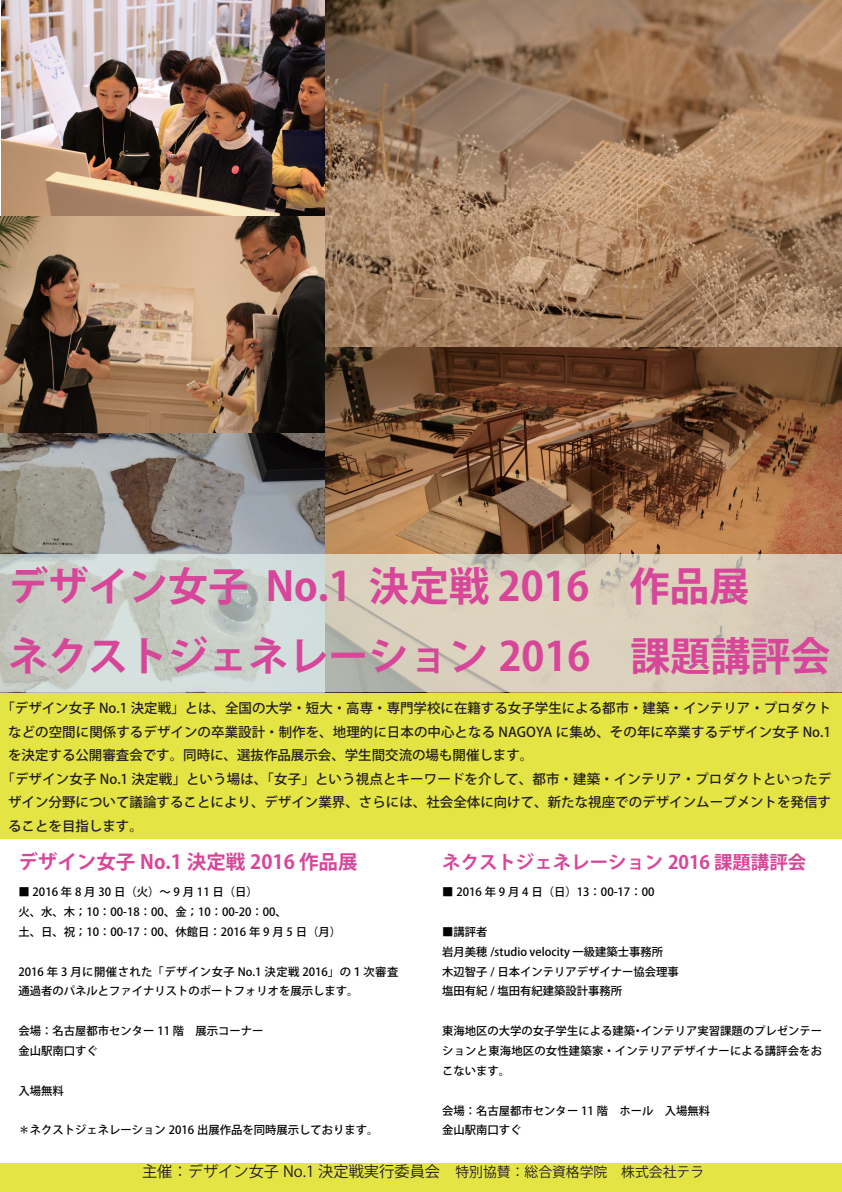
<style>
.page{position:relative;width:842px;height:1192px;background:#fff}
.page>*{position:absolute;margin:0;border:0;box-sizing:border-box;transform-origin:0 0}
.t1{font:700 40.05px/70px "Koz Go Pro";color:#d74699}
.t2{font:700 19.5px "Koz Go Pro";color:#d74699}
.t3{font:700 18.45px "Koz Go Pro";color:#d74699}
.t4{font:15.25px "Koz Go Pro";color:#231f20}
.t5{font:500 13.45px "Koz Go Pro";color:#231f20}
.t6{font:500 11.35px/19.9px "Koz Go Pro";color:#030304}
.s1{font-size:13.8px}
</style>
<div class="page">
<img style="left:0;top:0;width:325px;height:433px">
<img style="left:0;top:433px;width:325px;height:260px">
<img style="left:325px;top:0;width:517px;height:693px">
<svg style="left:0;top:554px;width:842px;height:138px;background:#d1cec0"></svg>
<div style="left:0;top:693px;width:842px;height:145px;background:#e4e445"></div>
<div style="left:0;top:1164px;width:842px;height:28px;background:#e4e445"></div>
<h1 class="t1" style="left:8px;top:554px;width:824px">デザイン女子 No.1 決定戦 2016　作品展<br>ネクストジェネレーション 2016　課題講評会</h1>
<p class="t5" style="left:1px;top:699px;width:831px">「デザイン女子 No.1 決定戦」とは、全国の大学・短大・高専・専門学校に在籍する女子学生による都市・建築・インテリア・プロダクト</p>
<p class="t5" style="left:8px;top:723px;width:824px">などの空間に関係するデザインの卒業設計・制作を、地理的に日本の中心となる NAGOYA に集め、その年に卒業するデザイン女子 No.1</p>
<p class="t5" style="left:8px;top:747px;width:527px">を決定する公開審査会です。同時に、選抜作品展示会、学生間交流の場も開催します。</p>
<p class="t5" style="left:1px;top:770px;width:831px">「デザイン女子 No.1 決定戦」という場は、「女子」という視点とキーワードを介して、都市・建築・インテリア・プロダクトといったデ</p>
<p class="t5" style="left:8px;top:794px;width:824px">ザイン分野について議論することにより、デザイン業界、さらには、社会全体に向けて、新たな視座でのデザインムーブメントを発信す</p>
<p class="t5" style="left:8px;top:817px;width:136px">ることを目指します。</p>
<h2 class="t2" style="left:18px;top:850px;width:341px">デザイン女子 No.1 決定戦 2016 作品展</h2>
<p class="t6" style="left:18px;top:883px;width:324px">■ 2016 年 8 月 30 日（火）〜 9 月 11 日（日(<br>火、水、木；10：00-18：00、金;10：00-20：00、<br>土、日、祝；10：00-17：00、休館日：2016 年 9 月 5 日（月(</p>
<p class="t6" style="left:18px;top:962px;width:381px">2016 年 3 月に開催された「デザイン女子 No.1 決定戦 2016」の１次審査通過者のパネルとファイナリストのポートフォリオを展示します。</p>
<p class="t6" style="left:18px;top:1022px;width:247px">会場：名古屋都市センター 11 階　展示コーナー金山駅南口すぐ</p>
<p class="t6" style="left:18px;top:1081px;width:47px">入場無料</p>
<p class="t6" style="left:18px;top:1121px;width:361px">＊ネクストジェネレーション 2016 出展作品を同時展示しております。</p>
<h3 class="t3" style="left:442px;top:850px;width:365px">ネクストジェネレーション 2016 課題講評会</h3>
<p class="t6" style="left:442px;top:883px;width:214px">■ 2016 年 9 月 4 日（日(13：00-17：00</p>
<p class="t6" style="left:442px;top:922px;width:238px">■講評者<br>岩月美穂 /studio velocity 一級建築士事務所<br>木辺智子 / 日本インテリアデザイナー協会理事塩田有紀 / 塩田有紀建築設計事務所</p>
<p class="t6" style="left:641px;top:1022px;width:183px">インテリア実習課題のプレゼンテー</p>
<p class="t6" style="left:442px;top:1022px;width:381px">東海地区の大学の女子学生による建築<br>ションと東海地区の女性建築家・インテリアデザイナーによる講評会をおこないます。</p>
<p class="t6" style="left:442px;top:1101px;width:269px">会場：名古屋都市センター 11 階　ホール　入場無料金山駅南口すぐ</p>
<p class="t6" style="left:632px;top:1022px;width:13px">・</p>
<h3 class="t4" style="left:142px;top:1162px;width:564px">主催：デザイン女子 No.1 決定戦実行委員会　<span class="s1">特別協賛：総合資格学院　株式会社テラ</span></h3>
</div>
